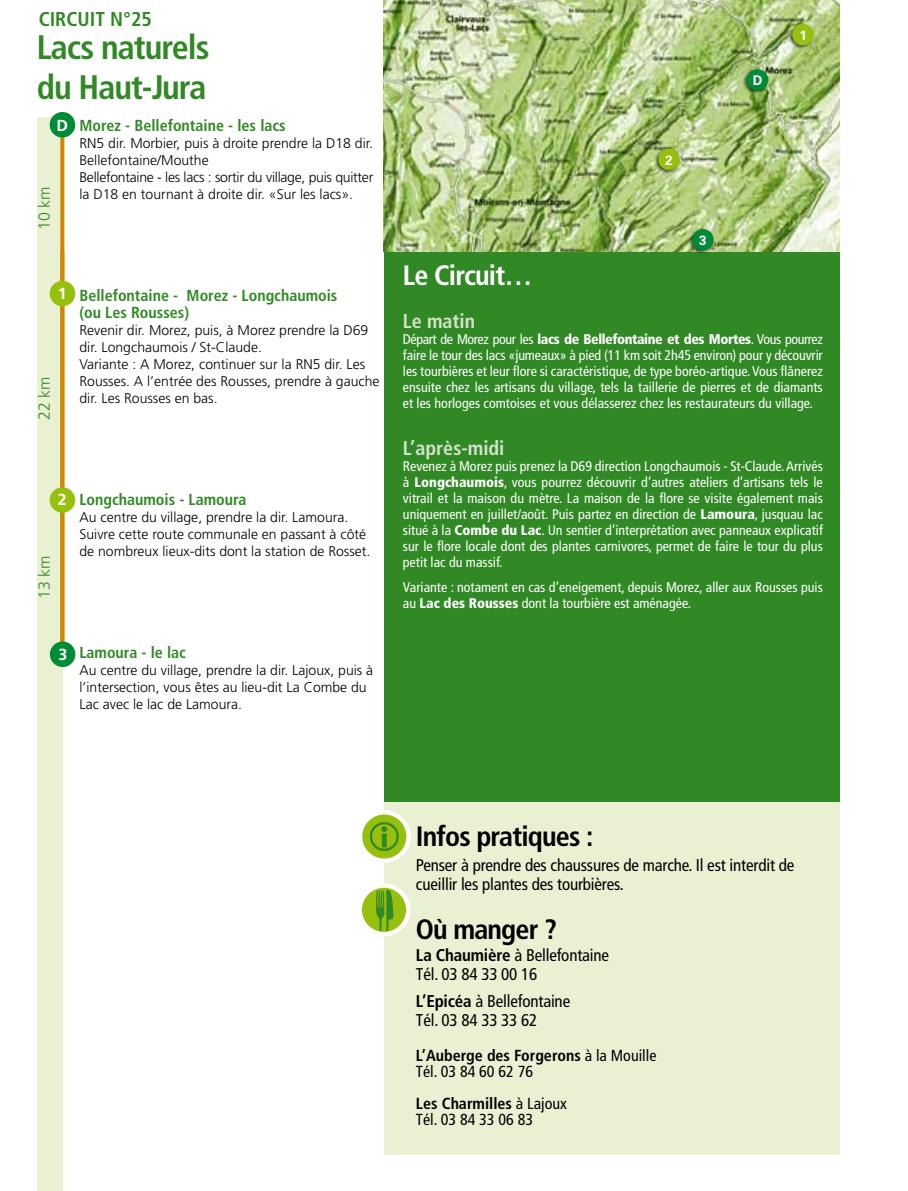
<style>
.page{position:relative;width:908px;height:1191px;background:#fff}
.page>*{position:absolute;margin:0;border:0;box-sizing:border-box;transform-origin:0 0}
.t1{font:700 condensed 34px/40px "Frutiger";letter-spacing:-.03em;color:#318925}
.t2{font:700 condensed 28px "Frutiger";letter-spacing:-.03em;color:#000}
.t3{font:700 condensed 28px "Frutiger";letter-spacing:-.03em;color:#fff}
.t4{font:700 condensed 20px "Frutiger";color:#d4e2ca}
.t5{font:700 condensed 20px "Frutiger";color:#318925}
.t6{font:condensed 17px/19px "Frutiger";letter-spacing:-.01em;color:#000}
.t7{font:700 condensed 16px/17px "Frutiger";color:#318925}
.t8{font:condensed 16px/16px "Frutiger";color:#000}
.t9{font:300 16px "Frutiger";color:#318925}
.t10{font:700 16px "Frutiger";color:#fff}
.t11{font:condensed 14px/16px "Frutiger";color:#fff;text-align:justify}
.t12{font:300 14px/17px "Frutiger";color:#000}
.t13{font:700 13.4px "Univers";color:#fff}
.s1{font-weight:900}
.s2{font-weight:700}
</style>
<div class="page">
<div style="left:384px;top:249px;width:455px;height:650px;background:#318925"></div>
<div style="left:37px;top:117px;width:25px;height:1074px;background:#eaf1d3"></div>
<img style="left:384px;top:0;width:455px;height:252px">
<div style="left:384px;top:802px;width:455px;height:352px;background:#eaf1d3"></div>
<svg style="left:360px;top:812px;width:48px;height:48px"></svg>
<div style="left:357px;top:810px;width:53px;height:53px;border:4px solid #fff;border-radius:50%"></div>
<svg style="left:369px;top:822px;width:29px;height:29px"></svg>
<svg style="left:361px;top:883px;width:49px;height:53px"></svg>
<svg style="left:60px;top:137px;width:4px;height:114px"></svg>
<svg style="left:60px;top:251px;width:4px;height:390px"></svg>
<div style="left:687px;top:228px;width:27px;height:27px;background:#000;opacity:.6"></div>
<div style="left:692px;top:229px;width:21px;height:21px;background:#008c36;border-radius:50%"></div>
<div style="left:742px;top:68px;width:26px;height:27px;background:#000;opacity:.6"></div>
<div style="left:746px;top:69px;width:21px;height:22px;background:#008c36;border-radius:50%"></div>
<div style="left:787px;top:23px;width:27px;height:27px;background:#000;opacity:.6"></div>
<div style="left:791px;top:24px;width:22px;height:21px;background:#97bf0d;border-radius:50%"></div>
<div style="left:50px;top:112px;width:25px;height:25px;background:#008c36;border-radius:50%"></div>
<div style="left:50px;top:641px;width:25px;height:26px;background:#008c36;border-radius:50%"></div>
<div style="left:50px;top:281px;width:25px;height:25px;background:#97bf0d;border-radius:50%"></div>
<div style="left:50px;top:487px;width:25px;height:26px;background:#97bf0d;border-radius:50%"></div>
<div style="left:653px;top:148px;width:27px;height:26px;background:#000;opacity:.6"></div>
<div style="left:658px;top:149px;width:21px;height:21px;background:#97bf0d;border-radius:50%"></div>
<h3 class="t5" style="left:39px;top:8px;width:115px">CIRCUIT N°25</h3>
<h1 class="t1" style="left:37px;top:27px;width:174px">Lacs naturels du Haut-Jura</h1>
<p class="t7" style="left:79px;top:117px;width:208px">Morez - Bellefontaine - les lacs</p>
<p class="t12" style="left:79px;top:135px;width:295px">RN5 dir. Morbier, puis à droite prendre la D18 dir.<br>Bellefontaine/Mouthe<br>Bellefontaine - les lacs : sortir du village, puis quitter la D18 en tournant à droite dir. «Sur les lacs».</p>
<p class="t10" style="left:57px;top:116px;width:13px">D</p>
<p class="t9" style="left:35px;top:230px;width:45px;rotate:-90deg">10 km</p>
<p class="t10" style="left:58px;top:284px;width:10px">1</p>
<p class="t9" style="left:35px;top:420px;width:45px;rotate:-90deg">22 km</p>
<p class="t7" style="left:79px;top:287px;width:259px">Bellefontaine - Morez - Longchaumois (ou Les Rousses)</p>
<p class="t12" style="left:79px;top:322px;width:301px">Revenir dir. Morez, puis, à Morez prendre la D69 dir. Longchaumois / St-Claude.<br>Variante : A Morez, continuer sur la RN5 dir. Les Rousses. A l’entrée des Rousses, prendre à gauche dir. Les Rousses en bas.</p>
<p class="t10" style="left:58px;top:490px;width:10px">2</p>
<p class="t9" style="left:35px;top:599px;width:45px;rotate:-90deg">13 km</p>
<p class="t7" style="left:79px;top:491px;width:169px">Longchaumois - Lamoura</p>
<p class="t12" style="left:79px;top:509px;width:292px">Au centre du village, prendre la dir. Lamoura.<br>Suivre cette route communale en passant à côté de nombreux lieux-dits dont la station de Rosset.</p>
<p class="t10" style="left:58px;top:645px;width:10px">3</p>
<p class="t7" style="left:79px;top:644px;width:108px">Lamoura - le lac</p>
<p class="t12" style="left:79px;top:662px;width:295px">Au centre du village, prendre la dir. Lajoux, puis à l’intersection, vous êtes au lieu-dit La Combe du<br>Lac avec le lac de Lamoura.</p>
<p class="t13" style="left:665px;top:152px;width:9px">2</p>
<p class="t13" style="left:699px;top:232px;width:9px">3</p>
<p class="t13" style="left:752px;top:72px;width:11px">D</p>
<p class="t13" style="left:799px;top:27px;width:9px">1</p>
<h2 class="t3" style="left:403px;top:258px;width:131px">Le Circuit…</h2>
<h3 class="t4" style="left:403px;top:309px;width:74px">Le matin</h3>
<p class="t11" style="left:403px;top:332px;width:421px">Départ de Morez pour les <span class="s1">lacs de Bellefontaine et des Mortes</span>. Vous pourrez faire le tour des lacs «jumeaux» à pied (11 km soit 2h45 environ) pour y découvrir les tourbières et leur flore si caractéristique, de type boréo-artique. Vous flânerez ensuite chez les artisans du village, tels la taillerie de pierres et de diamants et les horloges comtoises et vous délasserez chez les restaurateurs du village.</p>
<h3 class="t4" style="left:403px;top:436px;width:103px">L’après-midi</h3>
<p class="t11" style="left:403px;top:458px;width:421px">Revenez à Morez puis prenez la D69 direction Longchaumois - St-Claude. Arrivés à <span class="s1">Longchaumois</span>, vous pourrez découvrir d’autres ateliers d’artisans tels le vitrail et la maison du mètre. La maison de la flore se visite également mais uniquement en juillet/août. Puis partez en direction de <span class="s1">Lamoura</span>, jusquau lac situé à la <span class="s1">Combe du Lac</span>. Un sentier d’interprétation avec panneaux explicatif sur le flore locale dont des plantes carnivores, permet de faire le tour du plus petit lac du massif.</p>
<p class="t11" style="left:403px;top:579px;width:421px">Variante : notament en cas d’eneigement, depuis Morez, aller aux Rousses puis au <span class="s1">Lac des Rousses</span> dont la tourbière est aménagée.</p>
<h2 class="t2" style="left:416px;top:819px;width:179px">Infos pratiques :</h2>
<p class="t6" style="left:416px;top:855px;width:379px">Penser à prendre des chaussures de marche. Il est interdit de cueillir les plantes des tourbières.</p>
<h2 class="t2" style="left:416px;top:912px;width:143px">Où manger ?</h2>
<p class="t6" style="left:416px;top:945px;width:194px"><span class="s2">La Chaumière</span> à Bellefontaine<br>Tél. 03 84 33 00 16</p>
<p class="t6" style="left:416px;top:991px;width:156px"><span class="s2">L’Epicéa</span> à Bellefontaine<br>Tél. 03 84 33 33 62</p>
<p class="t8" style="left:416px;top:1047px;width:242px"><span class="s2">L’Auberge des Forgerons</span> à la Mouille<br>Tél. 03 84 60 62 76</p>
<p class="t8" style="left:416px;top:1095px;width:152px"><span class="s2">Les Charmilles</span> à Lajoux<br>Tél. 03 84 33 06 83</p>
</div>
